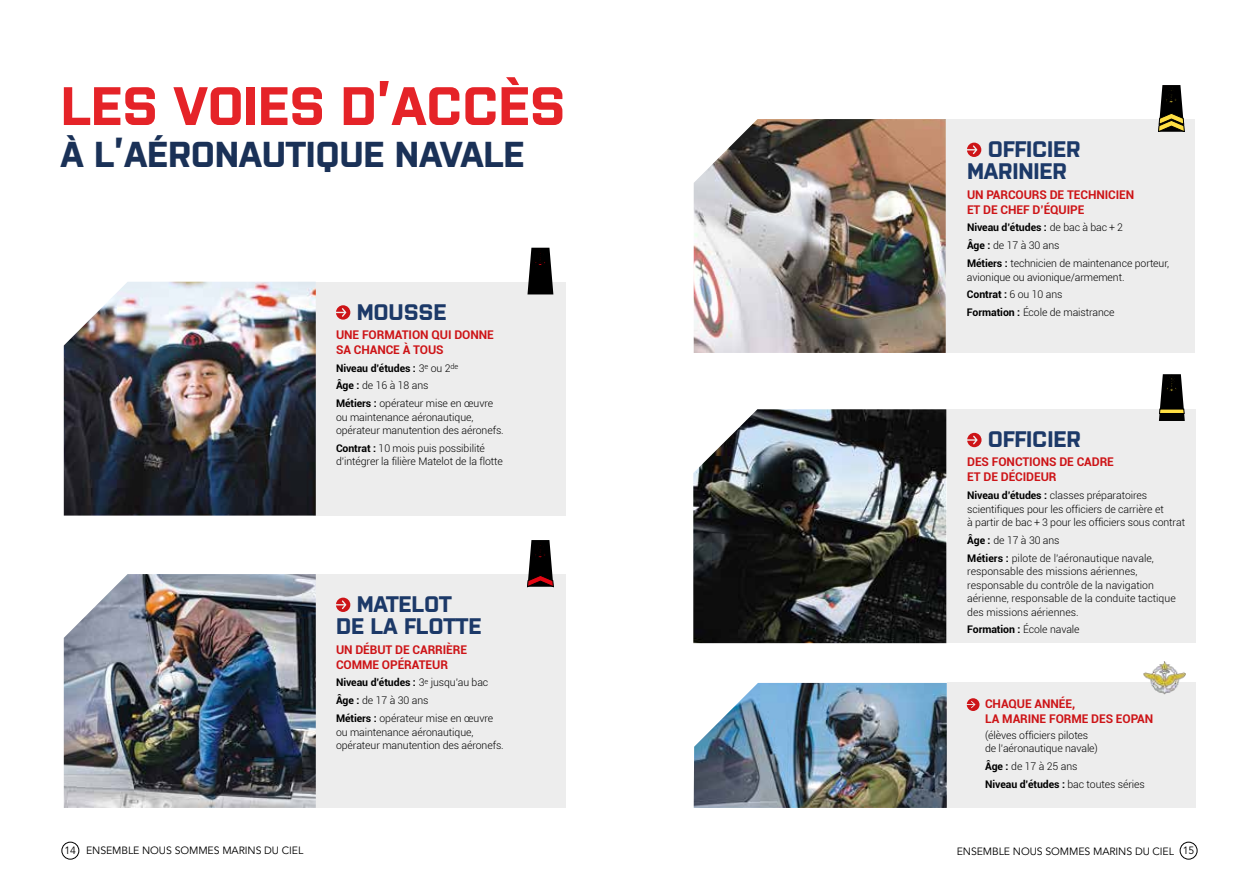
<style>
.page{position:relative;width:1259px;height:893px;background:#fff}
.page>*{position:absolute;margin:0;border:0;box-sizing:border-box;transform-origin:0 0}
.t1{font:700 54px "Purista";letter-spacing:-.01em;color:#e52328}
.t2{font:700 36px "Purista";letter-spacing:-.01em;color:#1a3157}
.t3{font:700 22.5px/22.5px "Purista";letter-spacing:-.01em;color:#1c3968}
.t4{font:700 12px/15px "Roboto";letter-spacing:-.005em;color:#cd1417}
.t5{font:300 10.5px/17.7px "Roboto";letter-spacing:-.005em;color:#000}
.t6{font:10.5px "Avenir LT Std";letter-spacing:-.01em;color:#000}
.s1{font-weight:700}
</style>
<div class="page">
<div style="left:62px;top:842px;width:17px;height:17px;border:1px solid #000;border-radius:50%"></div>
<div style="left:1180px;top:842px;width:17px;height:17px;border:1px solid #000;border-radius:50%"></div>
<div style="left:946px;top:683px;width:249px;height:125px;background:#ededed"></div>
<div style="left:945px;top:119px;width:249px;height:234px;background:#ededed"></div>
<div style="left:946px;top:409px;width:249px;height:234px;background:#ededed"></div>
<img style="left:693px;top:119px;width:252px;height:234px">
<img style="left:693px;top:409px;width:253px;height:234px">
<svg style="left:1158px;top:85px;width:26px;height:47px"></svg>
<svg style="left:1159px;top:374px;width:25px;height:47px"></svg>
<svg style="left:967px;top:143px;width:14px;height:14px"></svg>
<svg style="left:967px;top:433px;width:14px;height:14px"></svg>
<svg style="left:966px;top:698px;width:13px;height:13px"></svg>
<div style="left:314px;top:282px;width:252px;height:234px;background:#ededed"></div>
<div style="left:314px;top:574px;width:252px;height:234px;background:#ededed"></div>
<img style="left:64px;top:282px;width:252px;height:234px">
<img style="left:64px;top:574px;width:252px;height:234px">
<svg style="left:527px;top:248px;width:26px;height:46px"></svg>
<svg style="left:527px;top:540px;width:26px;height:47px"></svg>
<svg style="left:336px;top:305px;width:14px;height:15px"></svg>
<svg style="left:336px;top:598px;width:14px;height:14px"></svg>
<img style="left:1143px;top:662px;width:42px;height:33px">
<img style="left:693px;top:683px;width:253px;height:125px">
<h1 class="t1" style="left:61px;top:75px;width:506px">LES VOIES D’ACCÈS</h1>
<h2 class="t2" style="left:61px;top:134px;width:465px">À L’AÉRONAUTIQUE NAVALE</h2>
<h3 class="t3" style="left:357px;top:300px;width:91px">MOUSSE</h3>
<p class="t4" style="left:336px;top:327px;width:159px">UNE FORMATION QUI DONNE<br>SA CHANCE À TOUS</p>
<p class="t5" style="left:336px;top:359px;width:159px"><span class="s1">Niveau d’études :</span> 3<sup>e</sup> ou 2<sup>de<br></sup><span class="s1">Âge :</span> de 16 à 18 ans<br><span class="s1">Métiers :</span> opérateur mise en œuvre</p>
<p class="t5" style="left:336px;top:410px;width:169px;line-height:13.5px">ou maintenance aéronautique, opérateur manutention des aéronefs.</p>
<p class="t5" style="left:336px;top:441px;width:168px;line-height:13.5px"><span class="s1">Contrat :</span> 10 mois puis possibilité d’intégrer la filière Matelot de la flotte</p>
<h3 class="t3" style="left:336px;top:593px;width:147px;text-align:center">MATELOT<br>DE LA FLOTTE</h3>
<p class="t4" style="left:336px;top:641px;width:133px">UN DÉBUT DE CARRIÈRE<br>COMME OPÉRATEUR</p>
<p class="t5" style="left:336px;top:674px;width:159px"><span class="s1">Niveau d’études :</span> 3<sup>e</sup> jusqu’au bac<br><span class="s1">Âge :</span> de 17 à 30 ans<br><span class="s1">Métiers :</span> opérateur mise en œuvre</p>
<p class="t5" style="left:336px;top:725px;width:169px;line-height:13.5px">ou maintenance aéronautique, opérateur manutention des aéronefs.</p>
<h3 class="t3" style="left:967px;top:138px;width:115px;text-indent:21px">OFFICIER<br>MARINIER</h3>
<p class="t4" style="left:967px;top:186px;width:169px">UN PARCOURS DE TECHNICIEN<br>ET DE CHEF D’ÉQUIPE</p>
<p class="t5" style="left:967px;top:219px;width:204px"><span class="s1">Niveau d’études :</span> de bac à bac + 2<br><span class="s1">Âge :</span> de 17 à 30 ans<br><span class="s1">Métiers :</span> technicien de maintenance porteur,</p>
<p class="t5" style="left:967px;top:268px;width:159px">avionique ou avionique/armement.<br><span class="s1">Contrat :</span> 6 ou 10 ans<br><span class="s1">Formation :</span> École de maistrance</p>
<h3 class="t3" style="left:988px;top:428px;width:94px">OFFICIER</h3>
<p class="t4" style="left:967px;top:454px;width:148px">DES FONCTIONS DE CADRE<br>ET DE DÉCIDEUR</p>
<p class="t5" style="left:967px;top:488px;width:219px;line-height:13.5px"><span class="s1">Niveau d’études :</span> classes préparatoires scientifiques pour les officiers de carrière et<br>à partir de bac + 3 pour les officiers sous contrat</p>
<p class="t5" style="left:967px;top:531px;width:188px"><span class="s1">Âge :</span> de 17 à 30 ans<br><span class="s1">Métiers :</span> pilote de l’aéronautique navale,</p>
<p class="t5" style="left:967px;top:564px;width:210px;line-height:13.5px">responsable des missions aériennes, responsable du contrôle de la navigation aérienne, responsable de la conduite tactique des missions aériennes.</p>
<p class="t5" style="left:967px;top:620px;width:114px"><span class="s1">Formation :</span> École navale</p>
<p class="t4" style="left:985px;top:696px;width:170px">CHAQUE ANNÉE,<br>LA MARINE FORME DES EOPAN</p>
<p class="t5" style="left:985px;top:728px;width:114px;line-height:13.5px">(élèves officiers pilotes de l’aéronautique navale)</p>
<p class="t5" style="left:985px;top:757px;width:161px"><span class="s1">Âge :</span> de 17 à 25 ans<br><span class="s1">Niveau d’études :</span> bac toutes séries</p>
<p class="t6" style="left:65px;top:845px;width:240px">14 ENSEMBLE NOUS SOMMES MARINS DU CIEL</p>
<p class="t6" style="left:957px;top:846px;width:239px">ENSEMBLE NOUS SOMMES MARINS DU CIEL 15</p>
</div>
